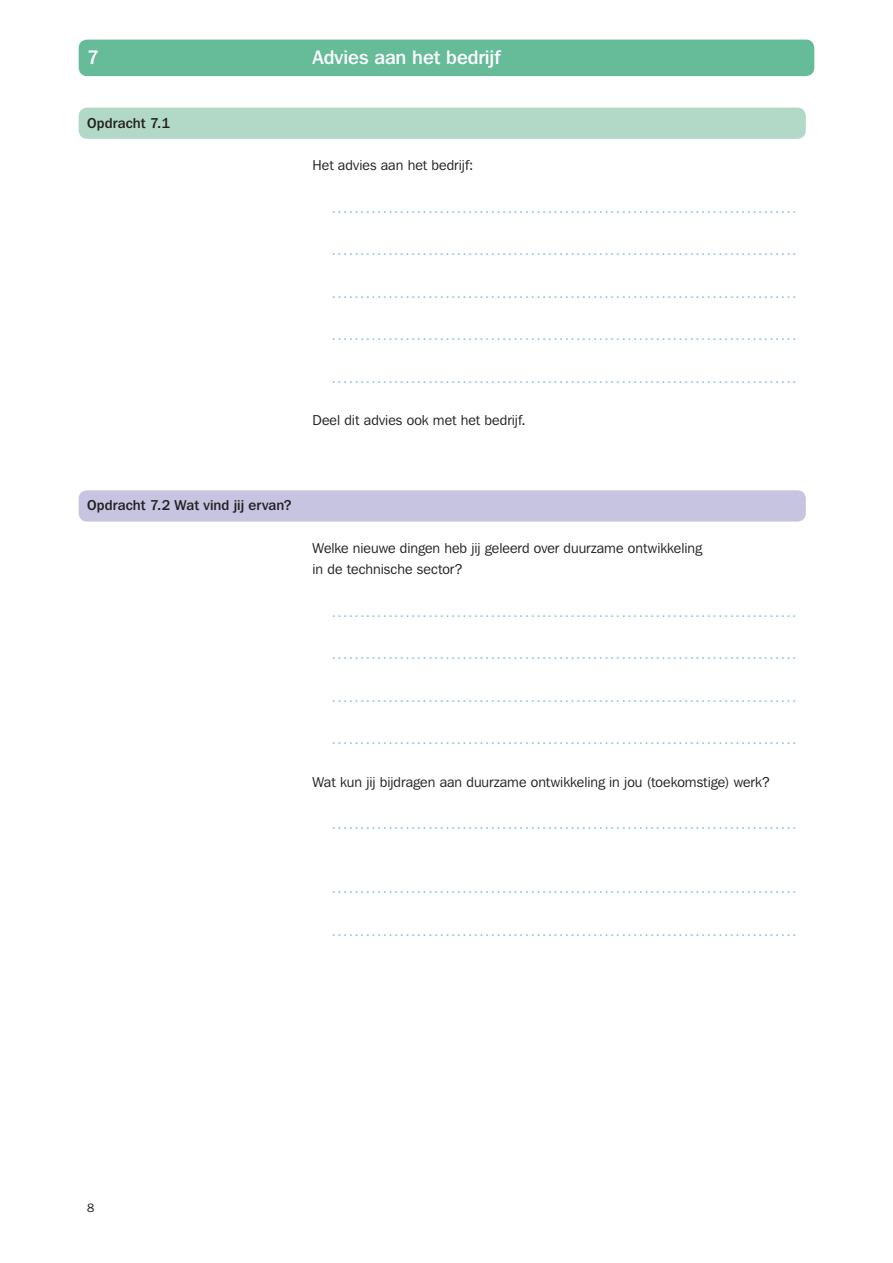
<style>
.page{position:relative;width:893px;height:1263px;background:#fff}
.page>*{position:absolute;margin:0;border:0;box-sizing:border-box;transform-origin:0 0}
.t1{font:500 19.5px "Franklin Gothic IT Cby BT";letter-spacing:-.005em;color:#fff}
.t2{font:14.25px "Franklin Gothic IT Cby BT";color:#95c4d7}
.t3{font:14.25px/21.3px "Franklin Gothic IT Cby BT";color:#231f20}
.t4{font:500 14.25px "Franklin Gothic IT Cby BT";letter-spacing:.005em;color:#231f20}
.t5{font:12px "Franklin Gothic IT Cby BT";color:#231f20}
</style>
<div class="page">
<div style="left:79px;top:40px;width:735px;height:36px;background:#6b9;border-radius:9px"></div>
<div style="left:79px;top:108px;width:727px;height:31px;background:#b2d9c7;border-radius:9px"></div>
<div style="left:79px;top:490px;width:727px;height:32px;background:#c6c4e1;border-radius:9px"></div>
<h1 class="t1" style="left:87px;top:45px;width:13px">7</h1>
<h1 class="t1" style="left:313px;top:45px;width:189px">Advies aan het bedrijf</h1>
<p class="t4" style="left:87px;top:114px;width:84px">Opdracht 7.1</p>
<p class="t3" style="left:313px;top:154px;width:162px">Het advies aan het bedrijf:</p>
<p class="t2" style="left:332px;top:199px;width:466px">..................................................................................</p>
<p class="t2" style="left:332px;top:241px;width:466px">..................................................................................</p>
<p class="t2" style="left:332px;top:284px;width:466px">..................................................................................</p>
<p class="t2" style="left:332px;top:326px;width:466px">..................................................................................</p>
<p class="t2" style="left:332px;top:369px;width:466px">..................................................................................</p>
<p class="t3" style="left:313px;top:409px;width:215px">Deel dit advies ook met het bedrijf.</p>
<p class="t4" style="left:87px;top:496px;width:206px">Opdracht 7.2 Wat vind jij ervan?</p>
<p class="t3" style="left:313px;top:537px;width:391px">Welke nieuwe dingen heb jij geleerd over duurzame ontwikkeling in de technische sector?</p>
<p class="t2" style="left:332px;top:603px;width:466px">..................................................................................</p>
<p class="t2" style="left:332px;top:645px;width:466px">..................................................................................</p>
<p class="t2" style="left:332px;top:688px;width:466px">..................................................................................</p>
<p class="t2" style="left:332px;top:730px;width:466px">..................................................................................</p>
<p class="t3" style="left:313px;top:771px;width:459px">Wat kun jij bijdragen aan duurzame ontwikkeling in jou (toekomstige) werk?</p>
<p class="t2" style="left:332px;top:815px;width:466px">..................................................................................</p>
<p class="t2" style="left:332px;top:879px;width:466px">..................................................................................</p>
<p class="t2" style="left:332px;top:922px;width:466px">..................................................................................</p>
<p class="t5" style="left:87px;top:1200px;width:9px">8</p>
</div>
